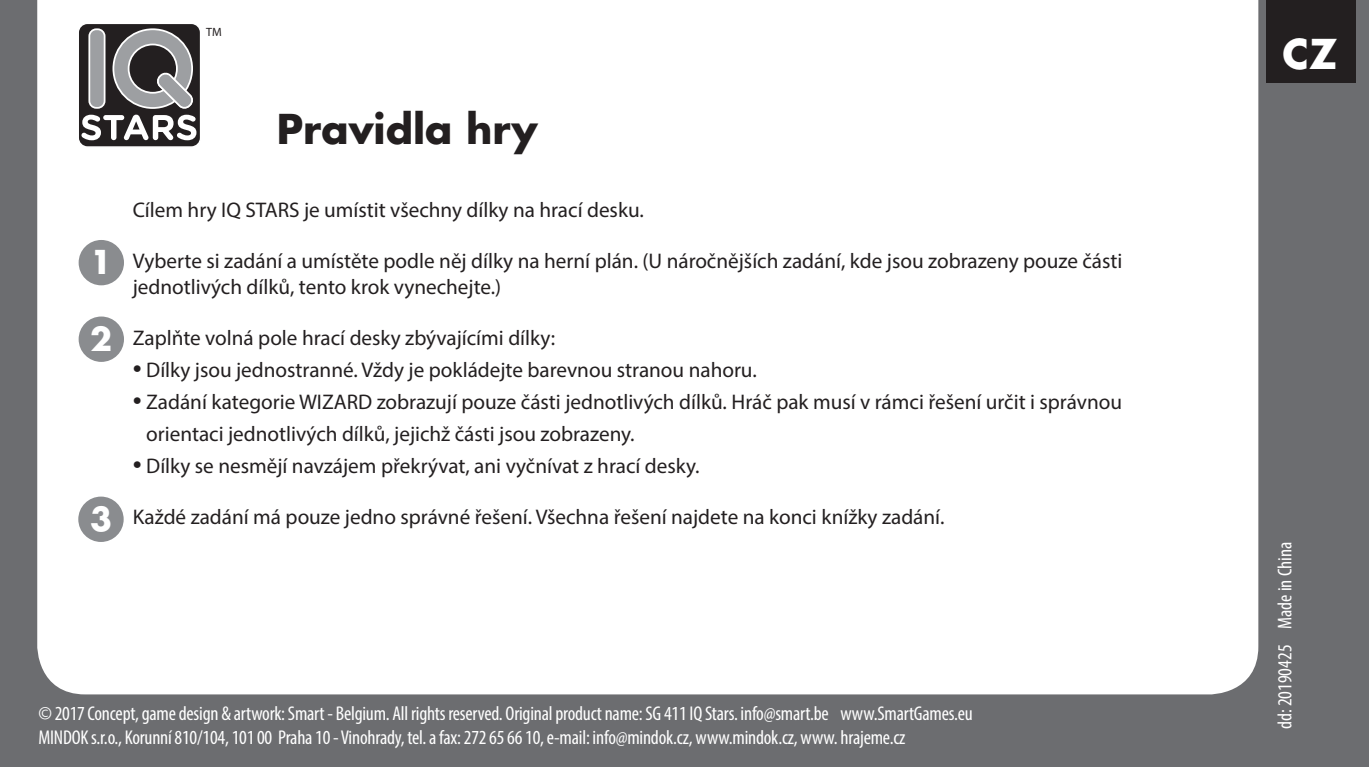
<style>
.page{position:relative;width:1369px;height:767px;background:#fff}
.page>*{position:absolute;margin:0;border:0;box-sizing:border-box;transform-origin:0 0}
.t1{font:700 40px "Futura Std";color:#231f20}
.t2{font:700 40px "Futura Std";color:#fff}
.t3{font:700 32px "Futura Std";color:#fff}
.t4{font:21.2px/25.6px "Myriad Pro";color:#231f20}
.t5{font:condensed 20px/24px "Myriad Pro";letter-spacing:-.01em;color:#fff}
.t6{font:12px "Myriad Pro";color:#231f20}
.s1{font-size:32px}
</style>
<div class="page">
<div style="left:0;top:0;width:1368px;height:767px;background:#6c6d70"></div>
<div style="left:37px;top:0;width:1221px;height:694px;background:#fff"></div>
<div style="left:78px;top:23px;width:123px;height:124px;background:#231f20;border-radius:9px"></div>
<div style="left:77px;top:23px;width:124px;height:125px;border:2px solid #fff;border-radius:9px"></div>
<svg style="left:81px;top:28px;width:115px;height:112px"></svg>
<div style="left:1266px;top:0;width:89px;height:83px;background:#231f20"></div>
<div style="left:79px;top:240px;width:45px;height:45px;background:#8a8c8f;border-radius:50%"></div>
<div style="left:79px;top:316px;width:45px;height:46px;background:#8a8c8f;border-radius:50%"></div>
<div style="left:78px;top:496px;width:46px;height:46px;background:#8a8c8f;border-radius:50%"></div>
<p class="t6" style="left:206px;top:25px;width:17px">TM</p>
<h2 class="t3" style="left:90px;top:241px;width:23px">1</h2>
<h2 class="t3" style="left:90px;top:318px;width:23px">2</h2>
<h2 class="t3" style="left:90px;top:498px;width:23px">3</h2>
<h1 class="t1" style="left:277px;top:102px;width:262px">Pravidla hry</h1>
<p class="t4" style="left:133px;top:197px;width:512px">Cílem hry IQ STARS je umístit všechny dílky na hrací desku.</p>
<p class="t4" style="left:133px;top:248px;width:991px">Vyberte si zadání a umístěte podle něj dílky na herní plán. (U náročnějších zadání, kde jsou zobrazeny pouze části jednotlivých dílků, tento krok vynechejte.)</p>
<p class="t4" style="left:133px;top:324px;width:424px">Zaplňte volná pole hrací desky zbývajícími dílky:</p>
<p class="t4" style="left:133px;top:356px;width:625px"><span class="s1">•</span> Dílky jsou jednostranné. Vždy je pokládejte barevnou stranou nahoru.</p>
<p class="t4" style="left:146px;top:385px;width:977px;line-height:32px;text-indent:-13px"><span class="s1">•</span> Zadání kategorie WIZARD zobrazují pouze části jednotlivých dílků. Hráč pak musí v rámci řešení určit i správnou orientaci jednotlivých dílků, jejichž části jsou zobrazeny.</p>
<p class="t4" style="left:133px;top:452px;width:568px"><span class="s1">•</span> Dílky se nesmějí navzájem překrývat, ani vyčnívat z hrací desky.</p>
<p class="t4" style="left:133px;top:503px;width:813px">Každé zadání má pouze jedno správné řešení. Všechna řešení najdete na konci knížky zadání.</p>
<p class="t5" style="left:38px;top:701px;width:936px">© 2017 Concept, game design &amp; artwork: Smart - Belgium. All rights reserved. Original product name: SG 411 IQ Stars. info@smart.be www.SmartGames.eu<br>MINDOK s.r.o., Korunní 810/104, 101 00 Praha 10 - Vinohrady, tel. a fax: 272 65 66 10, e-mail: info@mindok.cz, www.mindok.cz, www. hrajeme.cz</p>
<h1 class="t2" style="left:1282px;top:27px;width:56px">CZ</h1>
<p class="t5" style="left:1272px;top:729px;width:189px;rotate:-90deg">dd: 20190425 Made in China</p>
</div>
